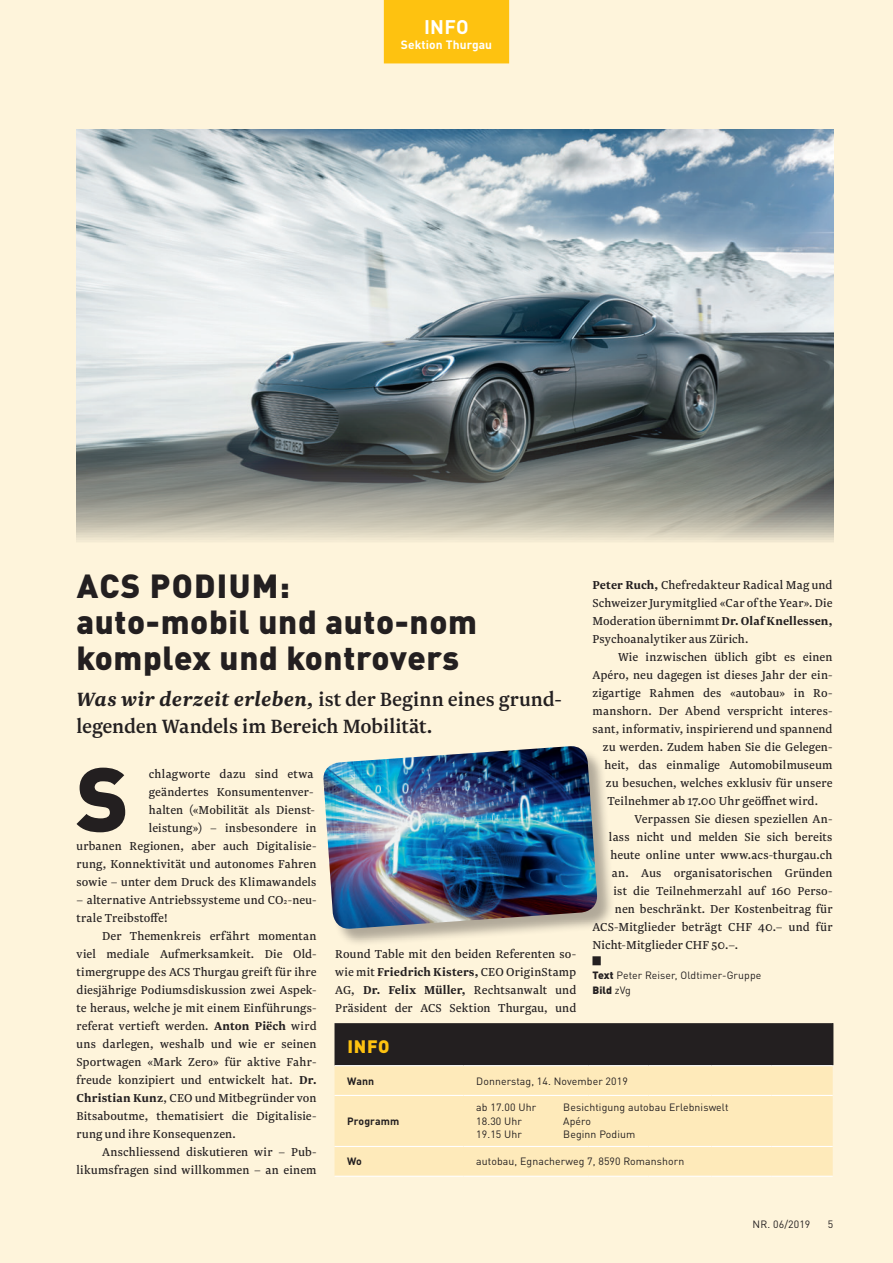
<style>
.page{position:relative;width:893px;height:1263px;background:#fef4db}
.page>*{position:absolute;margin:0;border:0;box-sizing:border-box;transform-origin:0 0}
.Lauftext_Newzald_9pt{font:900 89.4px "DIN Pro";color:#231f20}
.Titel_DIN-Black_22pt{font:900 33px/36px "DIN Pro";letter-spacing:.02em;color:#231f20}
.t1{font:500 22.5px/27px "Newzald";letter-spacing:-.005em;color:#231f20}
.Spitzmarke_Rubrik{font:700 19.5px "DIN Pro";color:#fff}
.Titel_DIN-Black_16pt{font:900 17.85px "DIN Pro";color:#fec210}
.Lauftext_Newzald_9pt-2{font:13.5px/18px "Newzald";letter-spacing:.01em;color:#231f20;text-align:justify}
.Spitzmarke_Sektion{font:700 12px "DIN Pro";letter-spacing:.01em;color:#fff}
.Tabelle_DIN-Regular{font:10.5px "DIN Pro";letter-spacing:.01em;color:#231f20}
.Lauftext_Newzald_9pt-3{font:10.5px "DIN Pro";letter-spacing:.01em;color:#231f20}
.Tabelle_DIN-Regular-2{font:700 10.5px "DIN Pro";letter-spacing:.01em;color:#231f20}
.Lauftext_Newzald_9pt-4{font:900 10.5px "DIN Pro";color:#231f20}
.s1{font-weight:700;font-style:italic}
.s2{font-weight:700}
.s3{font-weight:900}
.s4{font-weight:400}
.s5{font-size:7.8px}
</style>
<div class="page">
<div style="left:384px;top:0;width:125px;height:63px;background:#fec210"></div>
<div style="left:592px;top:956px;width:9px;height:9px;background:#231f20"></div>
<div style="left:334px;top:1023px;width:498px;height:42px;background:#231f20"></div>
<div style="left:334px;top:1066px;width:499px;height:110px;background:#feeaba"></div>
<hr style="left:334px;top:1065px;width:129px;height:1px;background:#fff">
<hr style="left:463px;top:1065px;width:65px;height:1px;background:#fff">
<hr style="left:528px;top:1065px;width:60px;height:1px;background:#fff">
<hr style="left:588px;top:1065px;width:60px;height:1px;background:#fff">
<hr style="left:648px;top:1065px;width:63px;height:1px;background:#fff">
<hr style="left:711px;top:1065px;width:61px;height:1px;background:#fff">
<hr style="left:772px;top:1065px;width:61px;height:1px;background:#fff">
<hr style="left:334px;top:1095px;width:129px;height:1px;background:#fff">
<hr style="left:463px;top:1095px;width:65px;height:1px;background:#fff">
<hr style="left:528px;top:1095px;width:60px;height:1px;background:#fff">
<hr style="left:588px;top:1095px;width:60px;height:1px;background:#fff">
<hr style="left:648px;top:1095px;width:63px;height:1px;background:#fff">
<hr style="left:711px;top:1095px;width:61px;height:1px;background:#fff">
<hr style="left:772px;top:1095px;width:61px;height:1px;background:#fff">
<hr style="left:334px;top:1146px;width:129px;height:1px;background:#fff">
<hr style="left:463px;top:1146px;width:65px;height:1px;background:#fff">
<hr style="left:528px;top:1146px;width:60px;height:1px;background:#fff">
<hr style="left:588px;top:1146px;width:60px;height:1px;background:#fff">
<hr style="left:648px;top:1146px;width:63px;height:1px;background:#fff">
<hr style="left:711px;top:1146px;width:61px;height:1px;background:#fff">
<hr style="left:772px;top:1146px;width:61px;height:1px;background:#fff">
<hr style="left:334px;top:1176px;width:129px;height:1px;background:#fff">
<hr style="left:832px;top:1023px;width:1px;height:42px;background:#231f20">
<hr style="left:463px;top:1176px;width:65px;height:1px;background:#fff">
<hr style="left:528px;top:1176px;width:60px;height:1px;background:#fff">
<hr style="left:588px;top:1176px;width:60px;height:1px;background:#fff">
<hr style="left:648px;top:1176px;width:63px;height:1px;background:#fff">
<hr style="left:711px;top:1176px;width:61px;height:1px;background:#fff">
<hr style="left:772px;top:1176px;width:61px;height:1px;background:#fff">
<img style="left:77px;top:130px;width:756px;height:412px">
<div style="left:325px;top:748px;width:290px;height:199px;background:#231f20;opacity:.35"></div>
<img style="left:323px;top:746px;width:275px;height:184px">
<p class="Spitzmarke_Rubrik" style="left:424px;top:11px;width:46px">INFO</p>
<p class="Spitzmarke_Sektion" style="left:401px;top:35px;width:93px">Sektion Thurgau</p>
<p class="Titel_DIN-Black_22pt" style="left:77px;top:563px;width:402px">ACS PODIUM:<br>auto-mobil und auto-nom komplex und kontrovers</p>
<p class="t1" style="left:77px;top:685px;width:487px"><span class="s1">Was wir derzeit erleben,</span> ist der Beginn eines grund&shy;legenden Wandels im Bereich Mobilität.</p>
<p class="Lauftext_Newzald_9pt-2" style="left:592px;top:575px;width:242px"><span class="s2">Peter Ruch,</span> Chefredakteur Radical Mag und Schweizer Jurymitglied «Car of the Year». Die Moderation übernimmt <span class="s2">Dr. Olaf Knellessen, </span>Psychoanalytiker aus Zürich.</p>
<p class="Lauftext_Newzald_9pt-2" style="left:618px;top:647px;width:216px">Wie inzwischen üblich gibt es einen</p>
<p class="Lauftext_Newzald_9pt-2" style="left:592px;top:665px;width:242px">Apéro, neu dagegen ist dieses Jahr der ein-</p>
<p class="Lauftext_Newzald_9pt-2" style="left:592px;top:683px;width:240px">zigartige Rahmen des «autobau» in Ro-</p>
<p class="Lauftext_Newzald_9pt-2" style="left:592px;top:701px;width:242px">manshorn. Der Abend verspricht interes-</p>
<p class="Lauftext_Newzald_9pt-2" style="left:592px;top:719px;width:241px">sant, informativ, inspirierend und spannend</p>
<p class="Lauftext_Newzald_9pt-2" style="left:603px;top:737px;width:231px">zu werden. Zudem haben Sie die Gelegen-</p>
<p class="Lauftext_Newzald_9pt-2" style="left:604px;top:755px;width:229px">heit, das einmalige Automobilmuseum</p>
<p class="Lauftext_Newzald_9pt-2" style="left:606px;top:773px;width:228px">zu besuchen, welches exklusiv für unsere</p>
<p class="Lauftext_Newzald_9pt-2" style="left:607px;top:791px;width:212px">Teilnehmer ab 17.00 Uhr geöffnet wird.</p>
<p class="Lauftext_Newzald_9pt-2" style="left:634px;top:809px;width:199px">Verpassen Sie diesen speziellen An-</p>
<p class="Lauftext_Newzald_9pt-2" style="left:609px;top:827px;width:225px">lass nicht und melden Sie sich bereits</p>
<p class="Lauftext_Newzald_9pt-2" style="left:610px;top:845px;width:224px">heute online unter www.acs-thurgau.ch</p>
<p class="Lauftext_Newzald_9pt-2" style="left:612px;top:863px;width:222px">an. Aus organisatorischen Gründen</p>
<p class="Lauftext_Newzald_9pt-2" style="left:613px;top:881px;width:221px">ist die Teilnehmerzahl auf 160 Perso-</p>
<p class="Lauftext_Newzald_9pt-2" style="left:615px;top:899px;width:219px">nen beschränkt. Der Kostenbeitrag für</p>
<p class="Lauftext_Newzald_9pt-2" style="left:592px;top:917px;width:241px">ACS-Mitglieder beträgt CHF 40.– und für</p>
<p class="Lauftext_Newzald_9pt-2" style="left:592px;top:935px;width:147px">Nicht-Mitglieder CHF 50.–.</p>
<p class="Lauftext_Newzald_9pt-3" style="left:592px;top:967px;width:170px"><span class="s3">Text</span> Peter Reiser, Oldtimer-Gruppe</p>
<p class="Lauftext_Newzald_9pt-4" style="left:592px;top:981px;width:40px">Bild <span class="s4">zVg</span></p>
<p class="Lauftext_Newzald_9pt" style="left:76px;top:723px;width:54px">S</p>
<p class="Lauftext_Newzald_9pt-2" style="left:77px;top:764px;width:242px;text-align:right">chlagworte dazu sind etwa<br>geändertes Konsumentenver-<br>halten («Mobilität als Dienst-<br>leistung») – insbesondere in<br>urbanen Regionen, aber auch Digitalisie&shy;rung, Konnektivität und autonomes Fahren sowie – unter dem Druck des Klimawandels</p>
<p class="Lauftext_Newzald_9pt-2" style="left:77px;top:890px;width:242px">– alternative Antriebssysteme und CO<span class="s5">2</span>-neu&shy;trale Treibstoffe!</p>
<p class="Lauftext_Newzald_9pt-2" style="left:77px;top:926px;width:242px;text-indent:26px">Der Themenkreis erfährt momentan viel mediale Aufmerksamkeit. Die Old&shy;timergruppe des ACS Thurgau greift für ihre diesjährige Podiumsdiskussion zwei Aspek&shy;te heraus, welche je mit einem Einführungs&shy;referat vertieft werden. <span class="s2">Anton Piëch</span> wird uns darlegen, weshalb und wie er seinen Sportwagen «Mark Zero» für aktive Fahr&shy;freude konzipiert und entwickelt hat. <span class="s2">Dr.<br>Christian Kunz</span>, CEO und Mitbegründer von Bitsaboutme, thematisiert die Digitalisie&shy;rung und ihre Konsequenzen.</p>
<p class="Lauftext_Newzald_9pt-2" style="left:77px;top:1142px;width:242px;text-align:right">Anschliessend diskutieren wir – Pub&shy;likumsfragen sind willkommen – an einem</p>
<p class="Lauftext_Newzald_9pt-2" style="left:335px;top:944px;width:242px">Round Table mit den beiden Referenten so&shy;wie mit <span class="s2">Friedrich Kisters,</span> CEO OriginStamp AG, <span class="s2">Dr. Felix Müller,</span> Rechtsanwalt und Präsident der ACS Sektion Thurgau, und</p>
<p class="Titel_DIN-Black_16pt" style="left:347px;top:1031px;width:43px">INFO</p>
<p class="Tabelle_DIN-Regular-2" style="left:347px;top:1072px;width:28px">Wann</p>
<p class="Tabelle_DIN-Regular" style="left:476px;top:1072px;width:153px">Donnerstag, 14. November 2019</p>
<p class="Tabelle_DIN-Regular-2" style="left:347px;top:1112px;width:53px">Programm</p>
<p class="Tabelle_DIN-Regular" style="left:476px;top:1099px;width:61px">ab 17.00 Uhr</p>
<p class="Tabelle_DIN-Regular" style="left:563px;top:1099px;width:167px">Besichtigung autobau Erlebniswelt</p>
<p class="Tabelle_DIN-Regular" style="left:476px;top:1113px;width:47px">18.30 Uhr</p>
<p class="Tabelle_DIN-Regular" style="left:563px;top:1113px;width:29px">Apéro</p>
<p class="Tabelle_DIN-Regular" style="left:476px;top:1126px;width:47px">19.15 Uhr</p>
<p class="Tabelle_DIN-Regular" style="left:563px;top:1126px;width:74px">Beginn Podium</p>
<p class="Tabelle_DIN-Regular-2" style="left:347px;top:1153px;width:16px">Wo</p>
<p class="Tabelle_DIN-Regular" style="left:476px;top:1153px;width:209px">autobau, Egnacherweg 7, 8590 Romanshorn</p>
<p class="Tabelle_DIN-Regular" style="left:753px;top:1216px;width:59px">NR. 06/2019</p>
<p class="Tabelle_DIN-Regular" style="left:828px;top:1216px;width:7px">5</p>
</div>
